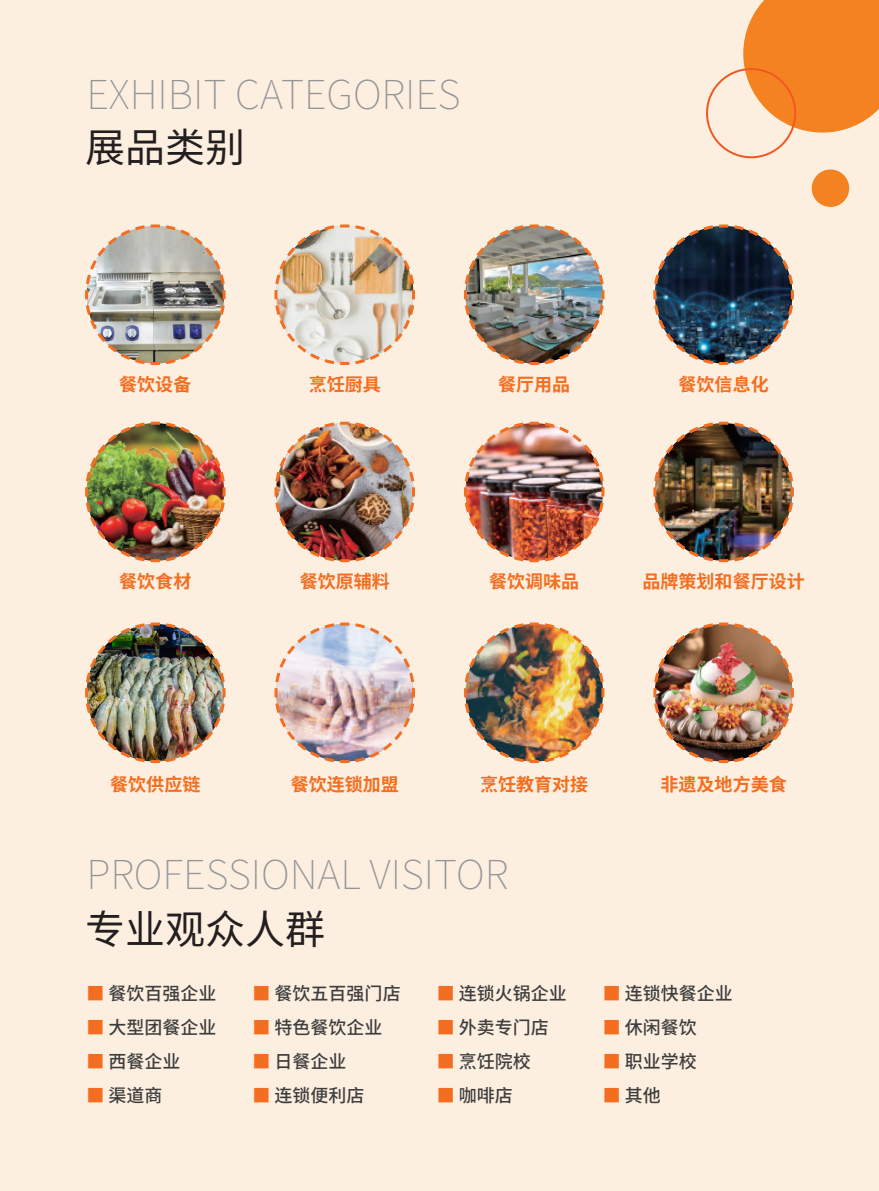
<style>
.page{position:relative;width:879px;height:1191px;background:#fdefdf}
.page>*{position:absolute;margin:0;border:0;box-sizing:border-box;transform-origin:0 0}
.t1{font:200 40px "Source Han Sans SC";color:#939598}
.t2{font:40px "Source Han Sans SC";color:#231f20}
.t3{font:500 18px "Source Han Sans SC";color:#3e3e3f}
.t4{font:700 18px "Source Han Sans SC";color:#f36e21}
.s1{color:#f36e21}
</style>
<div class="page">
<img style="left:85px;top:224px;width:141px;height:141px">
<img style="left:464px;top:421px;width:141px;height:142px">
<svg style="left:653px;top:224px;width:141px;height:141px"></svg>
<img style="left:274px;top:622px;width:141px;height:142px">
<img style="left:274px;top:224px;width:141px;height:141px">
<img style="left:653px;top:421px;width:141px;height:142px">
<img style="left:85px;top:421px;width:141px;height:142px">
<img style="left:464px;top:622px;width:141px;height:142px">
<img style="left:464px;top:224px;width:141px;height:141px">
<img style="left:85px;top:622px;width:141px;height:142px">
<img style="left:274px;top:421px;width:141px;height:142px">
<img style="left:653px;top:622px;width:141px;height:142px">
<svg style="left:743px;top:0;width:136px;height:133px;background:#f58f38"></svg>
<div style="left:812px;top:169px;width:37px;height:38px;background:#f58220;border-radius:50%"></div>
<div style="left:706px;top:68px;width:90px;height:90px;border:2px solid #f15921;border-radius:50%"></div>
<p class="t1" style="left:86px;top:72px;width:376px">EXHIBIT CATEGORIES</p>
<p class="t2" style="left:85px;top:125px;width:161px">展品类别</p>
<p class="t4" style="left:119px;top:374px;width:73px">餐饮设备</p>
<p class="t4" style="left:309px;top:374px;width:73px">烹饪厨具</p>
<p class="t4" style="left:498px;top:374px;width:73px">餐厅用品</p>
<p class="t4" style="left:678px;top:374px;width:91px">餐饮信息化</p>
<p class="t4" style="left:119px;top:571px;width:73px">餐饮食材</p>
<p class="t4" style="left:642px;top:571px;width:163px">品牌策划和餐厅设计</p>
<p class="t4" style="left:300px;top:571px;width:91px">餐饮原辅料</p>
<p class="t4" style="left:489px;top:571px;width:91px">餐饮调味品</p>
<p class="t4" style="left:110px;top:774px;width:91px">餐饮供应链</p>
<p class="t4" style="left:291px;top:774px;width:109px">餐饮连锁加盟</p>
<p class="t4" style="left:480px;top:774px;width:109px">烹饪教育对接</p>
<p class="t1" style="left:86px;top:851px;width:423px">PROFESSIONAL VISITOR</p>
<p class="t2" style="left:85px;top:906px;width:241px">专业观众人群</p>
<p class="t4" style="left:660px;top:774px;width:127px">非遗及地方美食</p>
<p class="t3" style="left:86px;top:983px;width:132px"><span class="s1">■</span> 餐饮百强企业</p>
<p class="t3" style="left:253px;top:983px;width:150px"><span class="s1">■</span> 餐饮五百强门店</p>
<p class="t3" style="left:437px;top:983px;width:132px"><span class="s1">■</span> 连锁火锅企业</p>
<p class="t3" style="left:603px;top:983px;width:132px"><span class="s1">■</span> 连锁快餐企业</p>
<p class="t3" style="left:86px;top:1017px;width:132px"><span class="s1">■</span> 大型团餐企业</p>
<p class="t3" style="left:253px;top:1017px;width:132px"><span class="s1">■</span> 特色餐饮企业</p>
<p class="t3" style="left:437px;top:1017px;width:114px"><span class="s1">■</span> 外卖专门店</p>
<p class="t3" style="left:603px;top:1017px;width:96px"><span class="s1">■</span> 休闲餐饮</p>
<p class="t3" style="left:86px;top:1051px;width:96px"><span class="s1">■</span> 西餐企业</p>
<p class="t3" style="left:253px;top:1051px;width:96px"><span class="s1">■</span> 日餐企业</p>
<p class="t3" style="left:437px;top:1051px;width:96px"><span class="s1">■</span> 烹饪院校</p>
<p class="t3" style="left:603px;top:1051px;width:96px"><span class="s1">■</span> 职业学校</p>
<p class="t3" style="left:86px;top:1085px;width:78px"><span class="s1">■</span> 渠道商</p>
<p class="t3" style="left:253px;top:1085px;width:114px"><span class="s1">■</span> 连锁便利店</p>
<p class="t3" style="left:437px;top:1085px;width:78px"><span class="s1">■</span> 咖啡店</p>
<p class="t3" style="left:603px;top:1085px;width:60px"><span class="s1">■</span> 其他</p>
</div>
